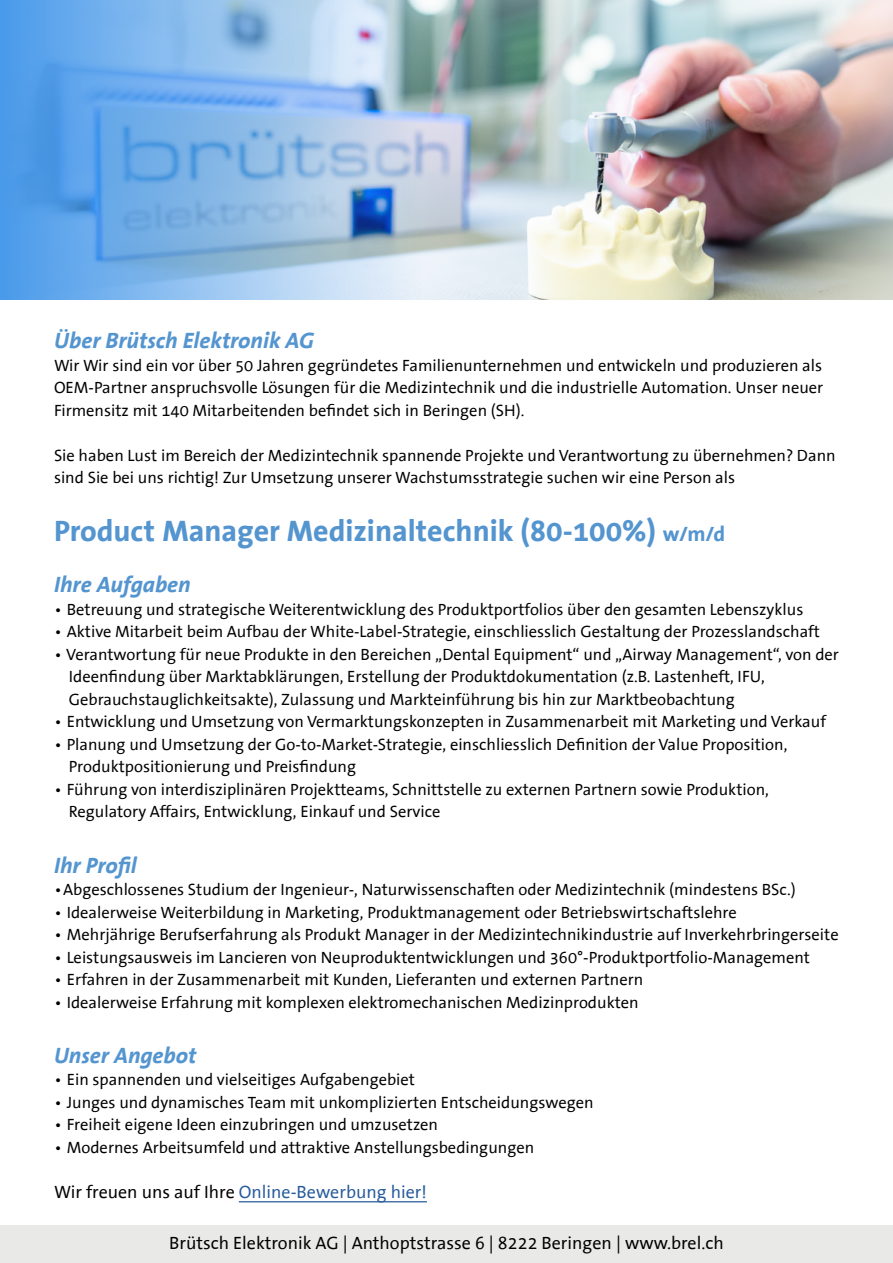
<style>
.page{position:relative;width:893px;height:1263px;background:#fff}
.page>*{position:absolute;margin:0;border:0;box-sizing:border-box;transform-origin:0 0}
.t1{font:700 30px "The Sans Office";color:#5495d0}
.t2{font:italic 700 22.5px "The Sans Office";color:#5495d0}
.t3{font:18px "The Sans Office";color:#000}
.t4{font:18px "The Sans Office";color:#275b9b}
.t5{font:16.5px/22.5px "The Sans Office";color:#000}
.s1{font-size:21px}
.s2{color:#000}
</style>
<div class="page">
<hr style="left:239px;top:1201px;width:188px;height:1px;background:#275b9b">
<img style="left:0;top:0;width:893px;height:299px">
<div style="left:0;top:1225px;width:893px;height:38px;background:#e9e9e8"></div>
<h2 class="t2" style="left:54px;top:329px;width:261px">Über Brütsch Elektronik AG</h2>
<p class="t5" style="left:54px;top:354px;width:771px;text-align:justify">Wir Wir sind ein vor über 50 Jahren gegründetes Familienunternehmen und entwickeln und produzieren als OEM-Partner anspruchsvolle Lösungen für die Medizintechnik und die industrielle Automation. Unser neuer Firmensitz mit 140 Mitarbeitenden befindet sich in Beringen (SH).</p>
<p class="t5" style="left:54px;top:444px;width:783px">Sie haben Lust im Bereich der Medizintechnik spannende Projekte und Verantwortung zu übernehmen? Dann sind Sie bei uns richtig! Zur Umsetzung unserer Wachstumsstrategie suchen wir eine Person als</p>
<h1 class="t1" style="left:54px;top:515px;width:673px">Product Manager Medizinaltechnik (80-100%) <span class="s1">w/m/d</span></h1>
<h2 class="t2" style="left:54px;top:573px;width:138px">Ihre Aufgaben</h2>
<p class="t5" style="left:54px;top:599px;width:751px">• Betreuung und strategische Weiterentwicklung des Produktportfolios über den gesamten Lebenszyklus</p>
<p class="t5" style="left:54px;top:621px;width:767px">• Aktive Mitarbeit beim Aufbau der White-Label-Strategie, einschliesslich Gestaltung der Prozesslandschaft</p>
<p class="t5" style="left:69px;top:644px;width:772px;text-indent:-15px">• Verantwortung für neue Produkte in den Bereichen „Dental Equipment“ und „Airway Management“, von der<br>Ideenfindung über Marktabklärungen, Erstellung der Produktdokumentation (z.B. Lastenheft, IFU,<br>Gebrauchstauglichkeitsakte), Zulassung und Markteinführung bis hin zur Marktbeobachtung</p>
<p class="t5" style="left:54px;top:711px;width:774px">• Entwicklung und Umsetzung von Vermarktungskonzepten in Zusammenarbeit mit Marketing und Verkauf</p>
<p class="t5" style="left:69px;top:734px;width:720px;text-indent:-15px">• Planung und Umsetzung der Go-to-Market-Strategie, einschliesslich Definition der Value Proposition,<br>Produktpositionierung und Preisfindung</p>
<p class="t5" style="left:69px;top:779px;width:702px;text-indent:-15px">• Führung von interdisziplinären Projektteams, Schnittstelle zu externen Partnern sowie Produktion,<br>Regulatory Affairs, Entwicklung, Einkauf und Service</p>
<h2 class="t2" style="left:54px;top:853px;width:84px">Ihr Profil</h2>
<p class="t5" style="left:54px;top:879px;width:743px">•Abgeschlossenes Studium der Ingenieur-, Naturwissenschaften oder Medizintechnik (mindestens BSc.)</p>
<p class="t5" style="left:54px;top:901px;width:684px">• Idealerweise Weiterbildung in Marketing, Produktmanagement oder Betriebswirtschaftslehre</p>
<p class="t5" style="left:54px;top:924px;width:786px">• Mehrjährige Berufserfahrung als Produkt Manager in der Medizintechnikindustrie auf Inverkehrbringerseite</p>
<p class="t5" style="left:54px;top:946px;width:757px">• Leistungsausweis im Lancieren von Neuproduktentwicklungen und 360°-Produktportfolio-Management</p>
<p class="t5" style="left:54px;top:969px;width:591px">• Erfahren in der Zusammenarbeit mit Kunden, Lieferanten und externen Partnern</p>
<p class="t5" style="left:54px;top:991px;width:586px">• Idealerweise Erfahrung mit komplexen elektromechanischen Medizinprodukten</p>
<h2 class="t2" style="left:54px;top:1043px;width:144px">Unser Angebot</h2>
<p class="t5" style="left:54px;top:1069px;width:363px">• Ein spannenden und vielseitiges Aufgabengebiet</p>
<p class="t5" style="left:54px;top:1092px;width:541px">• Junges und dynamisches Team mit unkomplizierten Entscheidungswegen</p>
<p class="t5" style="left:54px;top:1114px;width:386px">• Freiheit eigene Ideen einzubringen und umzusetzen</p>
<p class="t5" style="left:54px;top:1137px;width:482px">• Modernes Arbeitsumfeld und attraktive Anstellungsbedingungen</p>
<p class="t4" style="left:54px;top:1182px;width:374px"><span class="s2">Wir freuen uns auf Ihre</span> Online-Bewerbung hier!</p>
<p class="t3" style="left:169px;top:1233px;width:556px">Brütsch Elektronik AG | Anthoptstrasse 6 | 8222 Beringen | www.brel.ch</p>
</div>
